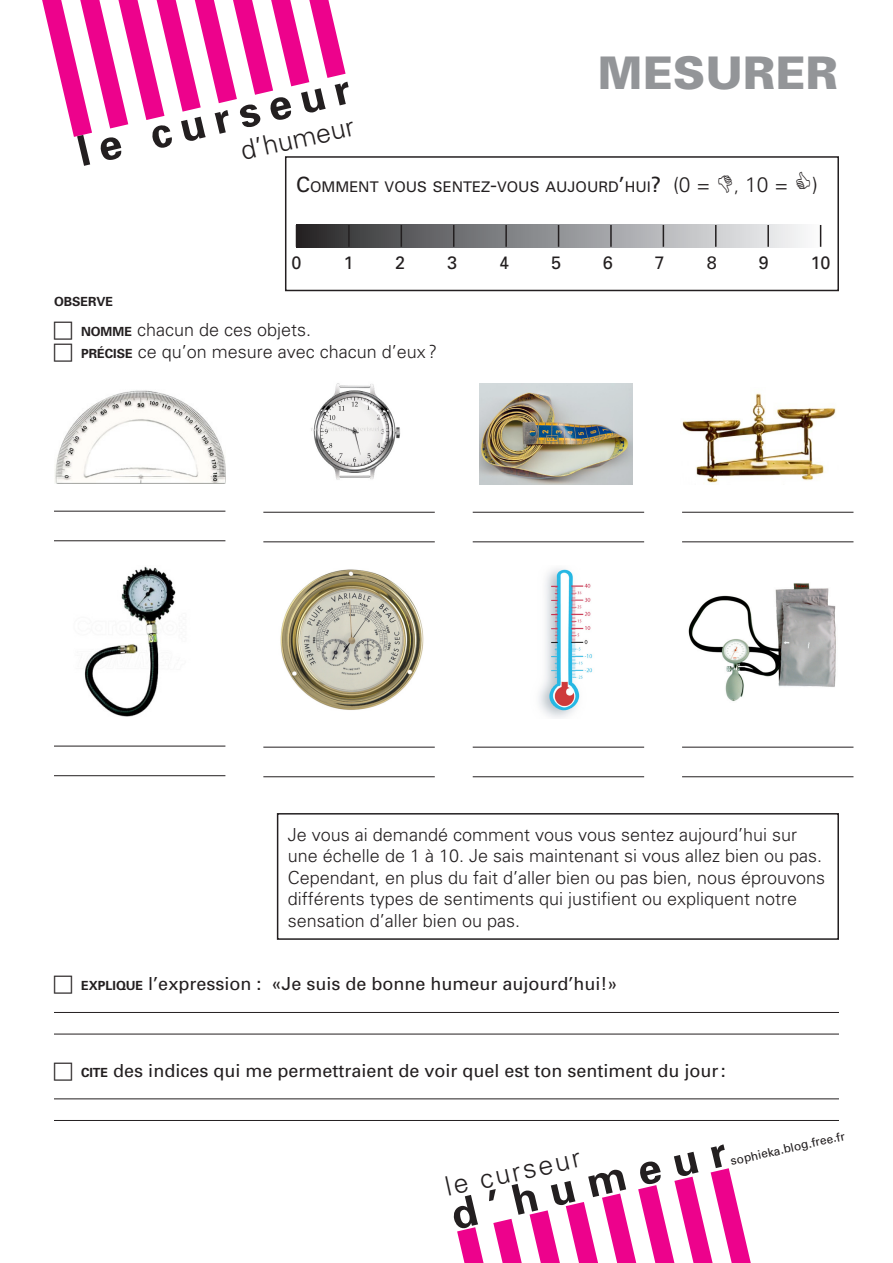
<style>
.page{position:relative;width:893px;height:1263px;background:#fff}
.page>*{position:absolute;margin:0;border:0;box-sizing:border-box;transform-origin:0 0}
.t1{font:900 45px "Univers";color:#939598}
.t2{font:700 42px "Univers";color:#231f20}
.t3{font:300 27px "Univers";color:#231f20}
.t4{font:300 18px/21.6px "Univers";color:#231f20}
.t5{font:18px "Univers";color:#231f20}
.t6{font:14.7px "Univers";color:#231f20}
.t7{font:700 12.6px "Univers";color:#231f20}
.t8{font:12px "Univers";color:#231f20}
.s1{font-size:21px}
.s2{font-weight:300;font-size:21px}
.s3{font-weight:300;font-size:18px}
.s4{font-weight:700;font-size:12.6px}
</style>
<div class="page">
<svg style="left:42px;top:0;width:516px;height:247px"></svg>
<svg style="left:245px;top:1033px;width:594px;height:230px"></svg>
<img style="left:311px;top:383px;width:90px;height:97px">
<hr style="left:54px;top:1012px;width:785px;height:1px;background:#231f20">
<hr style="left:54px;top:1034px;width:785px;height:1px;background:#231f20">
<hr style="left:54px;top:1098px;width:785px;height:1px;background:#231f20">
<hr style="left:54px;top:1120px;width:785px;height:1px;background:#231f20">
<img style="left:682px;top:393px;width:154px;height:90px">
<img style="left:480px;top:383px;width:152px;height:101px">
<img style="left:539px;top:568px;width:54px;height:150px">
<img style="left:84px;top:566px;width:92px;height:151px">
<img style="left:55px;top:390px;width:170px;height:93px">
<img style="left:688px;top:583px;width:148px;height:118px">
<img style="left:280px;top:569px;width:144px;height:141px">
<hr style="left:54px;top:511px;width:171px;height:1px;background:#231f20">
<hr style="left:54px;top:746px;width:171px;height:1px;background:#231f20">
<hr style="left:473px;top:512px;width:171px;height:1px;background:#231f20">
<hr style="left:473px;top:747px;width:171px;height:1px;background:#231f20">
<hr style="left:263px;top:512px;width:172px;height:1px;background:#231f20">
<hr style="left:263px;top:747px;width:172px;height:1px;background:#231f20">
<hr style="left:682px;top:512px;width:171px;height:1px;background:#231f20">
<hr style="left:682px;top:747px;width:171px;height:1px;background:#231f20">
<hr style="left:54px;top:540px;width:171px;height:1px;background:#231f20">
<hr style="left:54px;top:775px;width:171px;height:1px;background:#231f20">
<hr style="left:473px;top:541px;width:171px;height:1px;background:#231f20">
<hr style="left:473px;top:776px;width:171px;height:1px;background:#231f20">
<hr style="left:263px;top:541px;width:172px;height:1px;background:#231f20">
<hr style="left:263px;top:776px;width:172px;height:1px;background:#231f20">
<hr style="left:682px;top:541px;width:171px;height:1px;background:#231f20">
<hr style="left:682px;top:776px;width:171px;height:1px;background:#231f20">
<div style="left:296px;top:225px;width:525px;height:23px;background:linear-gradient(to right,#2b2b2d,#f8fafc)"></div>
<svg style="left:296px;top:225px;width:1px;height:22px"></svg>
<svg style="left:558px;top:225px;width:1px;height:22px"></svg>
<svg style="left:453px;top:225px;width:1px;height:22px"></svg>
<svg style="left:663px;top:225px;width:1px;height:22px"></svg>
<hr style="left:767px;top:225px;width:2px;height:22px;background:#231f20">
<hr style="left:348px;top:225px;width:2px;height:22px;background:#231f20">
<svg style="left:401px;top:225px;width:1px;height:22px"></svg>
<hr style="left:610px;top:225px;width:2px;height:22px;background:#231f20">
<hr style="left:505px;top:225px;width:2px;height:22px;background:#231f20">
<svg style="left:715px;top:225px;width:1px;height:22px"></svg>
<svg style="left:820px;top:225px;width:1px;height:22px"></svg>
<div style="left:285px;top:156px;width:554px;height:135px;border:2px solid #231f20"></div>
<div style="left:277px;top:813px;width:562px;height:127px;border:2px solid #231f20"></div>
<p class="t2" style="left:72px;top:125px;width:281px;rotate:-13deg">le curseur</p>
<p class="t3" style="left:238px;top:134px;width:117px;rotate:-12deg">d’humeur</p>
<p class="t1" style="left:598px;top:45px;width:241px">MESURER</p>
<p class="t6" style="left:296px;top:177px;width:523px"><span class="s1">C</span>OMMENT VOUS SENTEZ<span class="s1">-</span>VOUS AUJOURD<span class="s1">’</span>HUI<span class="s1">?</span> <span class="s2">(0 =</span> <span class="s3">,</span> <span class="s2">10 = )</span></p>
<p class="t5" style="left:291px;top:252px;width:12px">0</p>
<p class="t5" style="left:343px;top:252px;width:12px">1</p>
<p class="t5" style="left:395px;top:252px;width:12px">2</p>
<p class="t5" style="left:447px;top:252px;width:12px">3</p>
<p class="t5" style="left:499px;top:252px;width:12px">4</p>
<p class="t5" style="left:551px;top:252px;width:12px">5</p>
<p class="t5" style="left:603px;top:252px;width:12px">6</p>
<p class="t5" style="left:655px;top:252px;width:12px">7</p>
<p class="t5" style="left:707px;top:252px;width:12px">8</p>
<p class="t5" style="left:759px;top:252px;width:12px">9</p>
<p class="t5" style="left:811px;top:252px;width:22px">10</p>
<p class="t7" style="left:54px;top:293px;width:61px">OBSERVE</p>
<p class="t4" style="left:81px;top:318px;width:232px"><span class="s4">NOMME</span> chacun de ces objets.</p>
<p class="t4" style="left:81px;top:340px;width:358px"><span class="s4">PRÉCISE</span> ce qu’on mesure avec chacun d’eux ?</p>
<p class="t4" style="left:288px;top:823px;width:539px">Je vous ai demandé comment vous vous sentez aujourd’hui sur une échelle de 1 à 10. Je sais maintenant si vous allez bien ou pas.<br>Cependant, en plus du fait d’aller bien ou pas bien, nous éprouvons différents types de sentiments qui justifient ou expliquent notre sensation d’aller bien ou pas.</p>
<p class="t5" style="left:81px;top:973px;width:538px"><span class="s4">EXPLIQUE</span> l’expression : «Je suis de bonne humeur aujourd’hui!»</p>
<p class="t5" style="left:81px;top:1059px;width:646px"><span class="s4">CITE</span> des indices qui me permettraient de voir quel est ton sentiment du jour:</p>
<p class="t8" style="left:729px;top:1153px;width:118px;rotate:-12deg">sophieka.blog.free.fr</p>
<p class="t2" style="left:445px;top:1188px;width:283px;rotate:-13deg">d’humeur</p>
<p class="t3" style="left:442px;top:1170px;width:139px;rotate:-12deg">le curseur</p>
</div>
